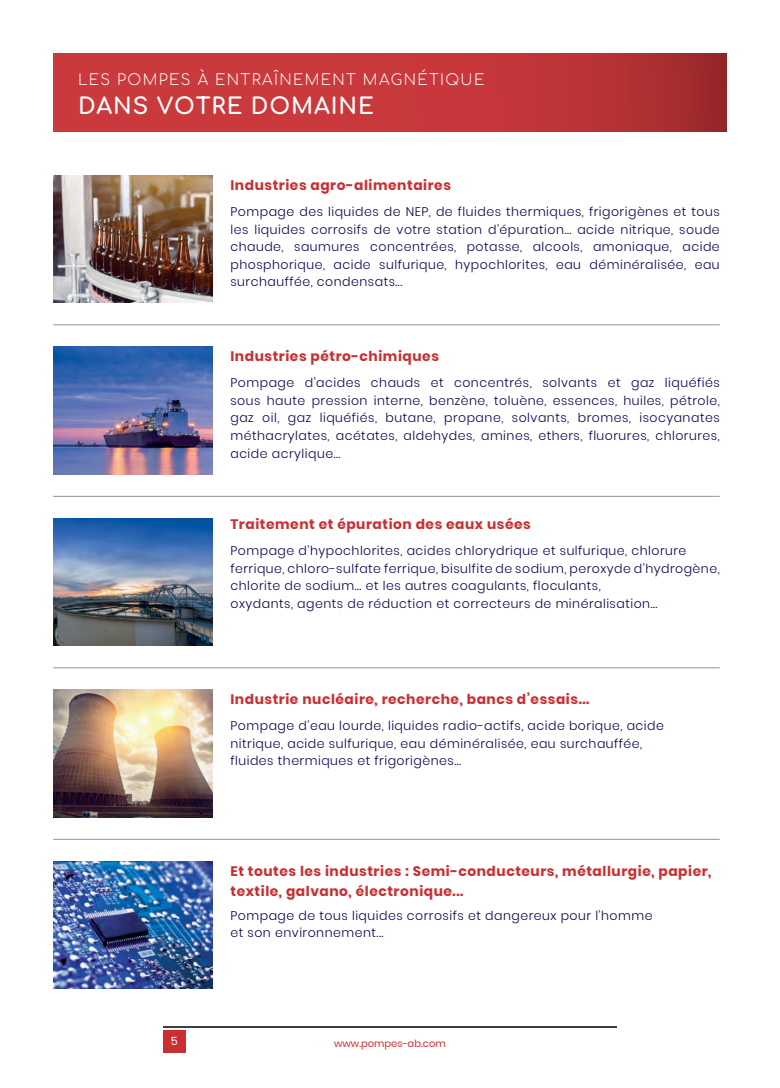
<style>
.page{position:relative;width:780px;height:1088px;background:#fff}
.page>*{position:absolute;margin:0;border:0;box-sizing:border-box;transform-origin:0 0}
.t1{font:22.5px "Comfortaa";letter-spacing:.04em;color:#fff}
.t2{font:15px "Comfortaa";letter-spacing:.09em;color:#fff}
.t3{font:700 13.75px/20px "Poppins";letter-spacing:.04em;color:#c82f32}
.t4{font:700 13.75px "Poppins";letter-spacing:.04em;color:#c93032}
.t5{font:300 12.5px/17.5px "Poppins";letter-spacing:.04em;color:#05074e}
.t6{font:11.25px "Poppins";color:#fff}
.t7{font:10px "Poppins";color:#c82f32}
</style>
<div class="page">
<hr style="left:163px;top:1026px;width:454px;height:1px;background:#3e3e3f">
<div style="left:163px;top:1030px;width:23px;height:22px;background:#c82f32"></div>
<svg style="left:53px;top:53px;width:673px;height:79px;background:#c13539"></svg>
<img style="left:53px;top:861px;width:160px;height:128px">
<img style="left:53px;top:690px;width:160px;height:127px">
<img style="left:53px;top:518px;width:160px;height:128px">
<img style="left:53px;top:347px;width:160px;height:127px">
<img style="left:53px;top:175px;width:160px;height:128px">
<hr style="left:53px;top:324px;width:666px;height:1px;background:#939598">
<hr style="left:53px;top:496px;width:666px;height:1px;background:#939598">
<hr style="left:53px;top:667px;width:666px;height:1px;background:#939598">
<hr style="left:53px;top:839px;width:666px;height:1px;background:#939598">
<p class="t2" style="left:78px;top:66px;width:408px">LES POMPES À ENTRAÎNEMENT MAGNÉTIQUE</p>
<h1 class="t1" style="left:78px;top:85px;width:297px">DANS VOTRE DOMAINE</h1>
<p class="t3" style="left:230px;top:175px;width:222px">Industries agro-alimentaires</p>
<p class="t5" style="left:230px;top:203px;width:491px;text-align:justify">Pompage des liquides de NEP, de fluides thermiques, frigorigènes et tous les liquides corrosifs de votre station d’épuration... acide nitrique, soude chaude, saumures concentrées, potasse, alcools, amoniaque, acide phosphorique, acide sulfurique, hypochlorites, eau déminéralisée, eau surchauffée, condensats...</p>
<p class="t3" style="left:230px;top:347px;width:210px">Industries pétro-chimiques</p>
<p class="t5" style="left:230px;top:374px;width:490px;text-align:justify">Pompage d’acides chauds et concentrés, solvants et gaz liquéfiés sous haute pression interne, benzène, toluène, essences, huiles, pétrole, gaz oil, gaz liquéfiés, butane, propane, solvants, bromes, isocyanates méthacrylates, acétates, aldehydes, amines, ethers, fluorures, chlorures, acide acrylique...</p>
<p class="t4" style="left:230px;top:516px;width:302px">Traitement et épuration des eaux usées</p>
<p class="t5" style="left:230px;top:542px;width:490px">Pompage d’hypochlorites, acides chlorydrique et sulfurique, chlorure ferrique, chloro-sulfate ferrique, bisulfite de sodium, peroxyde d’hydrogène, chlorite de sodium... et les autres coagulants, floculants,<br>oxydants, agents de réduction et correcteurs de minéralisation...</p>
<p class="t3" style="left:230px;top:689px;width:360px">Industrie nucléaire, recherche, bancs d’essais...</p>
<p class="t5" style="left:230px;top:717px;width:435px">Pompage d’eau lourde, liquides radio-actifs, acide borique, acide nitrique, acide sulfurique, eau déminéralisée, eau surchauffée, fluides thermiques et frigorigènes...</p>
<p class="t3" style="left:230px;top:861px;width:482px">Et toutes les industries : Semi-conducteurs, métallurgie, papier, textile, galvano, électronique...</p>
<p class="t5" style="left:230px;top:907px;width:423px">Pompage de tous liquides corrosifs et dangereux pour l’homme et son environnement...</p>
<p class="t6" style="left:171px;top:1034px;width:9px">5</p>
<p class="t7" style="left:334px;top:1038px;width:113px">www.pompes-ab.com</p>
</div>
